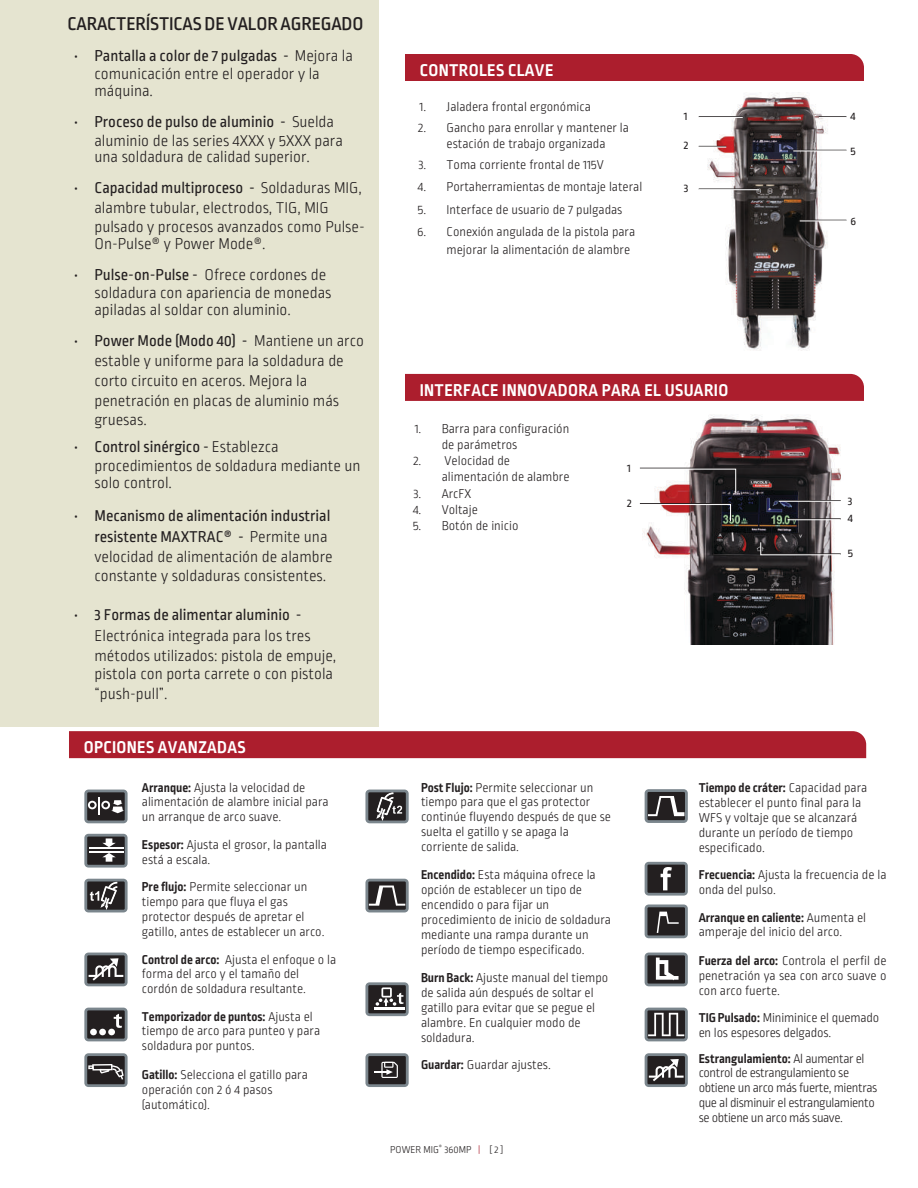
<style>
.page{position:relative;width:918px;height:1188px;background:#fff}
.page>*{position:absolute;margin:0;border:0;box-sizing:border-box;transform-origin:0 0}
.t1{font:500 19.5px "Ropa Sans Pro";letter-spacing:-.01em;color:#231f20}
.t2{font:700 18px "Ropa Sans Pro";letter-spacing:.02em;color:#fff}
.t3{font:300 16.5px/18.8px "Ropa Sans Pro";color:#231f20}
.t4{font:16.5px/20.5px "Ropa Sans Pro";color:#231f20}
.t5{font:300 13.5px/14.9px "Ropa Sans Pro";color:#231f20}
.t6{font:300 13.5px/14.9px "Ropa Sans Pro";letter-spacing:-.03em;color:#231f20}
.t7{font:12px "Ropa Sans Pro";color:#231f20}
.t8{font:300 10.5px "Ropa Sans Pro";color:#231f20}
.s1{font-weight:400}
.s2{font-weight:300}
.s3{font-weight:700}
.s4{color:#ac1e2d}
</style>
<div class="page">
<div style="left:0;top:0;width:379px;height:726px;background:#e5e4d0"></div>
<div style="left:405px;top:54px;width:459px;height:27px;background:#ac1e2d"></div>
<div style="left:405px;top:374px;width:459px;height:27px;background:#ac1e2d"></div>
<div style="left:69px;top:731px;width:797px;height:27px;background:#ac1e2d"></div>
<img style="left:698px;top:92px;width:146px;height:259px">
<img style="left:642px;top:415px;width:199px;height:230px">
<hr style="left:699px;top:116px;width:44px;height:1px;background:#231f20">
<hr style="left:793px;top:150px;width:53px;height:1px;background:#231f20">
<hr style="left:800px;top:220px;width:46px;height:1px;background:#231f20">
<hr style="left:699px;top:117px;width:44px;height:1px;background:#fff">
<svg style="left:819px;top:116px;width:27px;height:2px"></svg>
<hr style="left:793px;top:151px;width:53px;height:1px;background:#fff">
<hr style="left:800px;top:221px;width:46px;height:1px;background:#fff">
<svg style="left:699px;top:146px;width:27px;height:2px"></svg>
<hr style="left:699px;top:189px;width:60px;height:1px;background:#fff">
<svg style="left:84px;top:790px;width:44px;height:33px"></svg>
<svg style="left:365px;top:790px;width:44px;height:33px"></svg>
<svg style="left:365px;top:879px;width:44px;height:33px"></svg>
<svg style="left:365px;top:982px;width:44px;height:34px"></svg>
<svg style="left:365px;top:1053px;width:44px;height:34px"></svg>
<svg style="left:84px;top:834px;width:44px;height:34px"></svg>
<svg style="left:84px;top:879px;width:44px;height:33px"></svg>
<svg style="left:84px;top:953px;width:44px;height:33px"></svg>
<svg style="left:84px;top:1008px;width:44px;height:33px"></svg>
<svg style="left:84px;top:1053px;width:44px;height:34px"></svg>
<hr style="left:787px;top:518px;width:54px;height:1px;background:#231f20">
<hr style="left:779px;top:500px;width:62px;height:1px;background:#231f20">
<svg style="left:640px;top:467px;width:97px;height:27px"></svg>
<svg style="left:639px;top:503px;width:93px;height:19px"></svg>
<hr style="left:788px;top:519px;width:52px;height:1px;background:#fff">
<svg style="left:760px;top:541px;width:81px;height:15px"></svg>
<hr style="left:779px;top:501px;width:62px;height:1px;background:#fff">
<svg style="left:645px;top:789px;width:43px;height:34px"></svg>
<svg style="left:645px;top:862px;width:43px;height:34px"></svg>
<svg style="left:645px;top:904px;width:43px;height:34px"></svg>
<svg style="left:645px;top:953px;width:43px;height:33px"></svg>
<svg style="left:645px;top:1008px;width:43px;height:33px"></svg>
<svg style="left:645px;top:1053px;width:43px;height:34px"></svg>
<h1 class="t1" style="left:68px;top:12px;width:297px">CARACTERÍSTICAS DE VALOR AGREGADO</h1>
<p class="t3" style="left:94px;top:47px;width:260px;text-indent:-20px"><span class="s1">• Pantalla a color de 7 pulgadas -</span> Mejora la comunicación entre el operador y la</p>
<p class="t3" style="left:94px;top:82px;width:60px">máquina.</p>
<p class="t3" style="left:94px;top:113px;width:250px;text-indent:-20px"><span class="s1">• Proceso de pulso de aluminio -</span> Suelda aluminio de las series 4XXX y 5XXX para</p>
<p class="t3" style="left:94px;top:149px;width:217px">una soldadura de calidad superior.</p>
<p class="t3" style="left:94px;top:180px;width:272px;text-indent:-20px"><span class="s1">• Capacidad multiproceso -</span> Soldaduras MIG, alambre tubular, electrodos, TIG, MIG pulsado y procesos avanzados como Pulse-</p>
<p class="t3" style="left:94px;top:235px;width:173px">On-Pulse® y Power Mode®.</p>
<p class="t3" style="left:94px;top:266px;width:239px;text-indent:-20px"><span class="s1">• Pulse-on-Pulse -</span> Ofrece cordones de soldadura con apariencia de monedas</p>
<p class="t3" style="left:94px;top:301px;width:198px">apiladas al soldar con aluminio.</p>
<p class="t3" style="left:94px;top:332px;width:271px;line-height:19.8px;text-indent:-20px"><span class="s1">• Power Mode (Modo 40) -</span> Mantiene un arco estable y uniforme para la soldadura de corto circuito en aceros. Mejora la penetración en placas de aluminio más gruesas.</p>
<p class="t3" style="left:94px;top:439px;width:268px;text-indent:-20px"><span class="s1">• Control sinérgico -</span> Establezca procedimientos de soldadura mediante un</p>
<p class="t3" style="left:94px;top:474px;width:79px">solo control.</p>
<p class="t4" style="left:94px;top:507px;width:240px;text-indent:-20px">• Mecanismo de alimentación industrial resistente MAXTRAC® - <span class="s2">Permite una velocidad de alimentación de alambre</span></p>
<p class="t3" style="left:94px;top:567px;width:233px">constante y soldaduras consistentes.</p>
<p class="t4" style="left:74px;top:606px;width:229px">• 3 Formas de alimentar aluminio -</p>
<p class="t3" style="left:94px;top:627px;width:243px;line-height:20px">Electrónica integrada para los tres métodos utilizados: pistola de empuje,</p>
<p class="t3" style="left:94px;top:665px;width:240px;line-height:20px">pistola con porta carrete o con pistola “push-pull”.</p>
<h2 class="t2" style="left:84px;top:737px;width:164px">OPCIONES AVANZADAS</h2>
<p class="t5" style="left:142px;top:781px;width:188px"><span class="s3">Arranque:</span> Ajusta la velocidad de alimentación de alambre inicial para un arranque de arco suave.</p>
<p class="t5" style="left:142px;top:839px;width:187px;line-height:14.4px"><span class="s3">Espesor:</span> Ajusta el grosor, la pantalla está a escala.</p>
<p class="t5" style="left:142px;top:881px;width:184px"><span class="s3">Pre flujo:</span> Permite seleccionar un tiempo para que fluya el gas protector después de apretar el gatillo, antes de establecer un arco.</p>
<p class="t5" style="left:142px;top:953px;width:196px"><span class="s3">Control de arco:</span> Ajusta el enfoque o la forma del arco y el tamaño del cordón de soldadura resultante.</p>
<p class="t5" style="left:142px;top:1010px;width:180px"><span class="s3">Temporizador de puntos:</span> Ajusta el tiempo de arco para punteo y para soldadura por puntos.</p>
<p class="t5" style="left:142px;top:1068px;width:168px"><span class="s3">Gatillo:</span> Selecciona el gatillo para operación con 2 ó 4 pasos (automático).</p>
<h2 class="t2" style="left:420px;top:60px;width:135px">CONTROLES CLAVE</h2>
<p class="t5" style="left:420px;top:100px;width:173px">1. Jaladera frontal ergonómica</p>
<p class="t5" style="left:418px;top:120px;width:212px;line-height:16.2px;text-align:center">2. Gancho para enrollar y mantener la estación de trabajo organizada</p>
<p class="t5" style="left:418px;top:158px;width:187px">3. Toma corriente frontal de 115V</p>
<p class="t5" style="left:418px;top:180px;width:226px">4. Portaherramientas de montaje lateral</p>
<p class="t5" style="left:418px;top:203px;width:206px">5. Interface de usuario de 7 pulgadas</p>
<p class="t5" style="left:447px;top:224px;width:190px;line-height:18px;text-indent:-30px">6. Conexión angulada de la pistola para mejorar la alimentación de alambre</p>
<p class="t7" style="left:684px;top:110px;width:5px">1</p>
<p class="t7" style="left:851px;top:110px;width:7px">4</p>
<p class="t7" style="left:684px;top:138px;width:6px">2</p>
<p class="t7" style="left:851px;top:144px;width:7px">5</p>
<p class="t7" style="left:684px;top:182px;width:6px">3</p>
<p class="t7" style="left:851px;top:215px;width:7px">6</p>
<h2 class="t2" style="left:420px;top:380px;width:310px">INTERFACE INNOVADORA PARA EL USUARIO</h2>
<p class="t5" style="left:442px;top:421px;width:129px;line-height:16.2px;text-indent:-27px">1. Barra para configuración de parámetros</p>
<p class="t5" style="left:442px;top:454px;width:129px;line-height:16.2px;text-indent:-28px">2. Velocidad de alimentación de alambre</p>
<p class="t5" style="left:413px;top:487px;width:59px">3. ArcFX</p>
<p class="t5" style="left:413px;top:503px;width:66px">4. Voltaje</p>
<p class="t5" style="left:413px;top:519px;width:107px">5. Botón de inicio</p>
<p class="t7" style="left:627px;top:461px;width:5px">1</p>
<p class="t7" style="left:627px;top:497px;width:6px">2</p>
<p class="t7" style="left:848px;top:494px;width:6px">3</p>
<p class="t7" style="left:848px;top:511px;width:7px">4</p>
<p class="t7" style="left:848px;top:546px;width:7px">5</p>
<p class="t5" style="left:421px;top:781px;width:192px"><span class="s3">Post Flujo:</span> Permite seleccionar un tiempo para que el gas protector continúe fluyendo después de que se suelta el gatillo y se apaga la corriente de salida.</p>
<p class="t5" style="left:421px;top:868px;width:192px"><span class="s3">Encendido:</span> Esta máquina ofrece la opción de establecer un tipo de encendido o para fijar un procedimiento de inicio de soldadura mediante una rampa durante un período de tiempo especificado.</p>
<p class="t5" style="left:421px;top:971px;width:189px"><span class="s3">Burn Back:</span> Ajuste manual del tiempo de salida aún después de soltar el gatillo para evitar que se pegue el alambre. En cualquier modo de soldadura.</p>
<p class="t5" style="left:421px;top:1058px;width:131px"><span class="s3">Guardar:</span> Guardar ajustes.</p>
<p class="t8" style="left:390px;top:1144px;width:115px">POWER MIG<sup>®</sup> 360MP <span class="s4">|</span> [ 2 ]</p>
<p class="t5" style="left:699px;top:781px;width:170px"><span class="s3">Tiempo de cráter:</span> Capacidad para establecer el punto final para la<br>WFS y voltaje que se alcanzará durante un período de tiempo especificado.</p>
<p class="t5" style="left:699px;top:869px;width:189px;line-height:14.4px"><span class="s3">Frecuencia:</span> Ajusta la frecuencia de la onda del pulso.</p>
<p class="t5" style="left:699px;top:911px;width:169px;line-height:14.4px"><span class="s3">Arranque en caliente:</span> Aumenta el amperaje del inicio del arco.</p>
<p class="t5" style="left:699px;top:954px;width:189px;text-align:justify"><span class="s3">Fuerza del arco:</span> Controla el perfil de penetración ya sea con arco suave o con arco fuerte.</p>
<p class="t5" style="left:699px;top:1011px;width:182px"><span class="s3">TIG Pulsado:</span> Miniminice el quemado en los espesores delgados.</p>
<p class="t6" style="left:699px;top:1052px;width:180px"><span class="s3">Estrangulamiento:</span> Al aumentar el control de estrangulamiento se obtiene un arco más fuerte, mientras que al disminuir el estrangulamiento se obtiene un arco más suave.</p>
</div>
